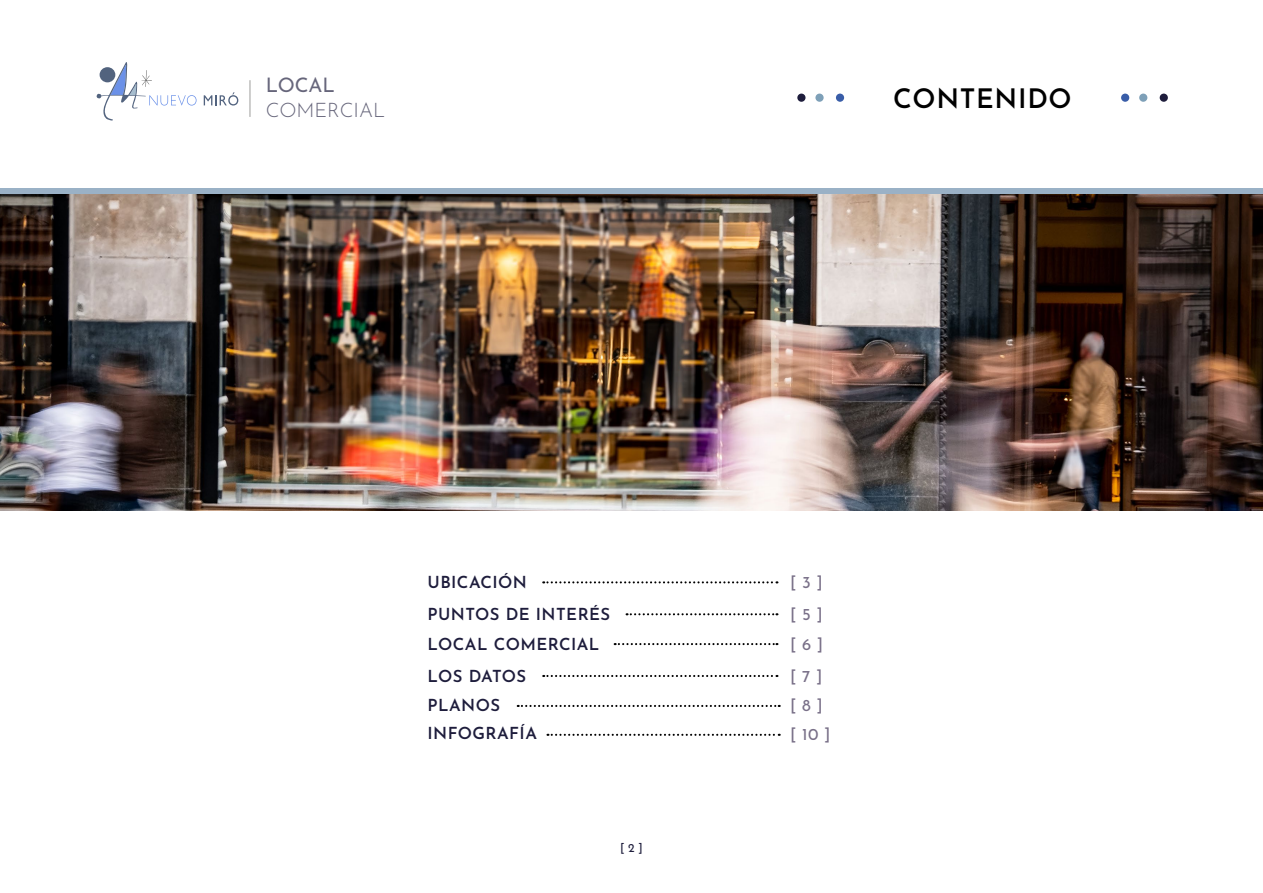
<style>
.page{position:relative;width:1263px;height:893px;background:#fff}
.page>*{position:absolute;margin:0;border:0;box-sizing:border-box;transform-origin:0 0}
.t1{font:600 27px "Josefin Sans";letter-spacing:.025em;color:#000}
.t2{font:300 19.95px "Josefin Sans";color:#1e1d3c}
.t3{font:19.95px "Josefin Sans";color:#1e1d3c}
.t4{font:600 16.65px/28.8px "Josefin Sans";letter-spacing:.025em;color:#1e1d3c}
.t5{font:16.65px/28.8px "Josefin Sans";color:#797088}
.t6{font:600 16.65px "Josefin Sans";letter-spacing:.005em;color:#1e1d3c}
.t7{font:12px "Josefin Sans";color:#1e1d3c}
</style>
<div class="page">
<hr style="left:250px;top:80px;width:1px;height:37px;background:#9d9d9c">
<svg style="left:96px;top:62px;width:101px;height:59px"></svg>
<svg style="left:204px;top:92px;width:34px;height:14px"></svg>
<div style="left:0;top:188px;width:1263px;height:8px;background:#9ab1c6"></div>
<img style="left:0;top:194px;width:1263px;height:316px">
<div style="left:836px;top:94px;width:8px;height:8px;background:#395da8;border-radius:50%"></div>
<div style="left:815px;top:94px;width:9px;height:8px;background:#7ea0b8;border-radius:50%"></div>
<div style="left:797px;top:94px;width:8px;height:8px;background:#1e1d3c;border-radius:50%"></div>
<div style="left:1160px;top:94px;width:8px;height:8px;background:#1e1d3c;border-radius:50%"></div>
<div style="left:1139px;top:94px;width:8px;height:8px;background:#7ea0b8;border-radius:50%"></div>
<div style="left:1121px;top:94px;width:8px;height:8px;background:#395da8;border-radius:50%"></div>
<svg style="left:543px;top:581px;width:234px;height:2px"></svg>
<svg style="left:615px;top:643px;width:162px;height:2px"></svg>
<svg style="left:518px;top:705px;width:262px;height:2px"></svg>
<svg style="left:547px;top:734px;width:233px;height:2px"></svg>
<svg style="left:627px;top:613px;width:150px;height:2px"></svg>
<svg style="left:543px;top:675px;width:234px;height:2px"></svg>
<p class="t3" style="left:266px;top:70px;width:71px">LOCAL</p>
<p class="t2" style="left:266px;top:95px;width:121px">COMERCIAL</p>
<h1 class="t1" style="left:893px;top:79px;width:180px">CONTENIDO</h1>
<p class="t4" style="left:428px;top:567px;width:101px">UBICACIÓN</p>
<p class="t5" style="left:790px;top:567px;width:35px">[ 3 ]</p>
<p class="t4" style="left:428px;top:599px;width:184px">PUNTOS DE INTERÉS</p>
<p class="t5" style="left:790px;top:599px;width:35px">[ 5 ]</p>
<p class="t4" style="left:428px;top:628px;width:173px">LOCAL COMERCIAL</p>
<p class="t5" style="left:790px;top:629px;width:35px">[ 6 ]</p>
<p class="t6" style="left:428px;top:664px;width:100px">LOS DATOS</p>
<p class="t5" style="left:790px;top:660px;width:42px">[ 7 ] [ 8 ] [ 10 ]</p>
<p class="t4" style="left:428px;top:689px;width:111px">PLANOS<br>INFOGRAFÍA</p>
<p class="t7" style="left:620px;top:839px;width:24px">[ 2 ]</p>
</div>
